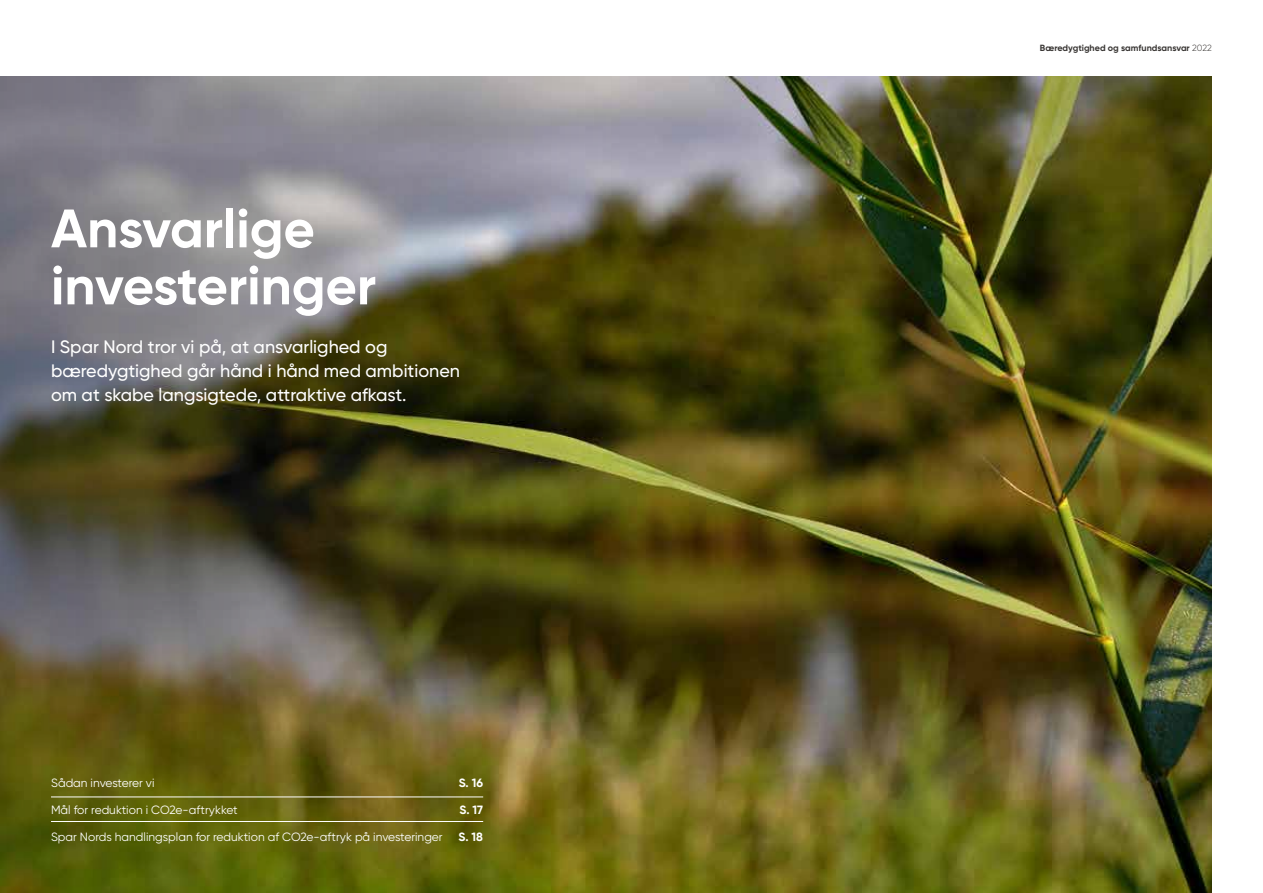
<style>
.page{position:relative;width:1263px;height:893px;background:#fff}
.page>*{position:absolute;margin:0;border:0;box-sizing:border-box;transform-origin:0 0}
.t1{font:700 54px/57px "Gilroy";color:#fff}
.t2{font:500 18px/24px "Gilroy";color:#fff}
.t3{font:12px "Gilroy";color:#fff}
.t4{font:700 12px "Gilroy";color:#fff}
.t5{font:700 9px "Gilroy";color:#393634}
.s1{font-weight:300}
</style>
<div class="page">
<img style="left:681px;top:77px;width:531px;height:816px">
<img style="left:0;top:77px;width:681px;height:816px">
<hr style="left:51px;top:796px;width:432px;height:1px;background:#fff">
<hr style="left:51px;top:821px;width:432px;height:1px;background:#fff">
<h1 class="t1" style="left:51px;top:200px;width:327px">Ansvarlige investeringer</h1>
<p class="t2" style="left:51px;top:335px;width:410px">I Spar Nord tror vi på, at ansvarlighed og bæredygtighed går hånd i hånd med ambitionen om at skabe langsigtede, attraktive afkast.</p>
<p class="t3" style="left:51px;top:775px;width:105px">Sådan investerer vi</p>
<p class="t4" style="left:459px;top:775px;width:26px">S. 16</p>
<p class="t3" style="left:51px;top:802px;width:188px">Mål for reduktion i CO2e-aftrykket</p>
<p class="t4" style="left:460px;top:802px;width:25px">S. 17</p>
<p class="t3" style="left:51px;top:829px;width:393px">Spar Nords handlingsplan for reduktion af CO2e-aftryk på investeringer</p>
<p class="t4" style="left:459px;top:829px;width:26px">S. 18</p>
<p class="t5" style="left:1040px;top:42px;width:173px">Bæredygtighed og samfundsansvar <span class="s1">2022</span></p>
</div>
